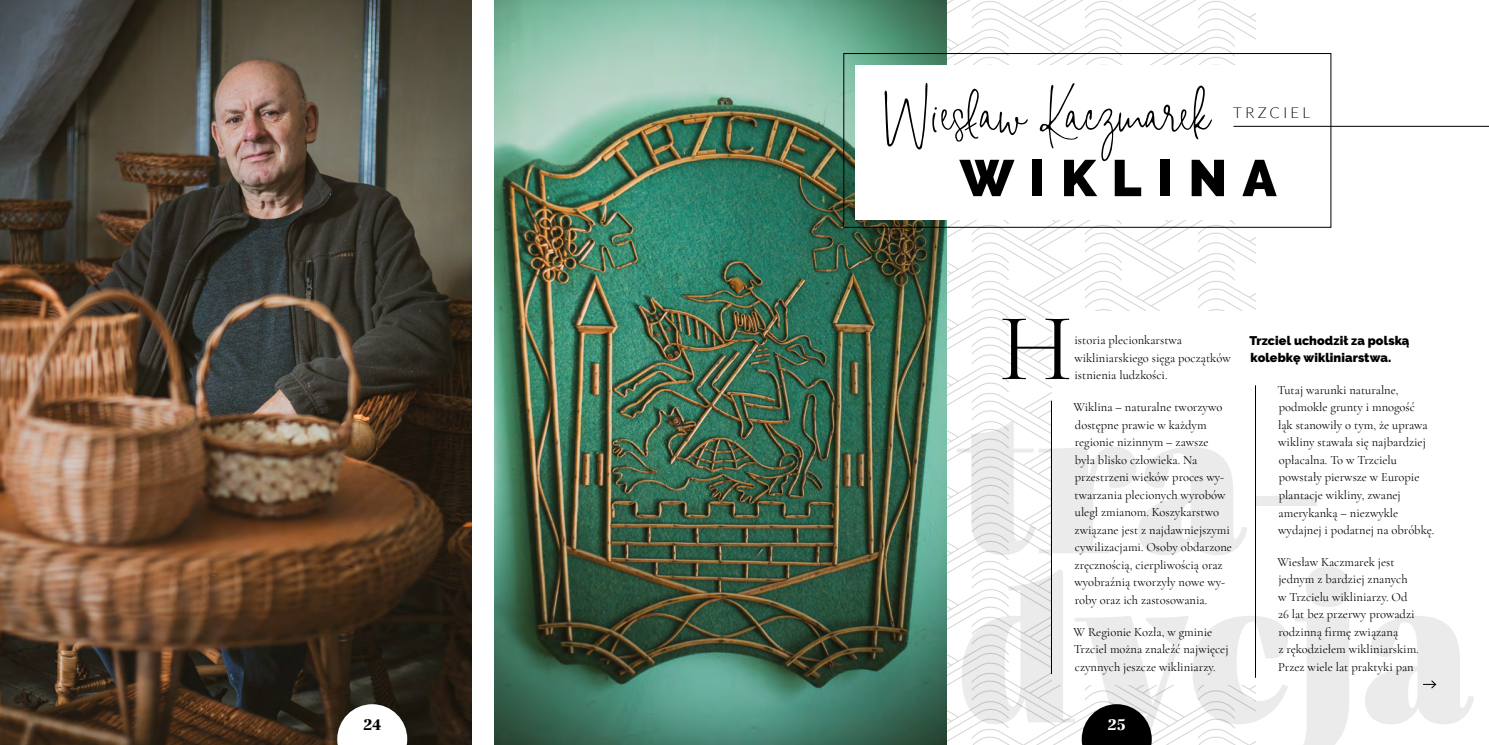
<style>
.page{position:relative;width:1489px;height:745px;background:#fff}
.page>*{position:absolute;margin:0;border:0;box-sizing:border-box;transform-origin:0 0}
.t1{font:900 193.62px/168.9px "Praho";color:#000}
.t2{font:96.5px "Cormorant Garamond";color:#000}
.t3{font:56.88px "Bright Side";color:#000}
.t4{font:900 51.12px "Raleway";letter-spacing:.3em;color:#000}
.t5{font:900 16.25px "Frank Ruhl Libre";color:#fff}
.t6{font:900 16.25px "Frank Ruhl Libre";color:#000}
.t7{font:300 15px "Lato";letter-spacing:.2em;color:#000}
.t8{font:12.5px/17.5px "Cormorant Garamond";color:#000}
.t9{font:900 12.5px/17.5px "Raleway";letter-spacing:.01em;color:#000}
</style>
<div class="page">
<svg style="left:946px;top:0;width:309px;height:744px"></svg>
<img style="left:0;top:0;width:471px;height:744px">
<img style="left:494px;top:0;width:452px;height:744px">
<div style="left:1051px;top:311px;width:221px;height:373px;background:#fff"></div>
<div style="left:855px;top:65px;width:461px;height:154px;background:#fff"></div>
<div style="left:843px;top:53px;width:488px;height:174px;border:1px solid #000"></div>
<hr style="left:1233px;top:126px;width:255px;height:1px;background:#000">
<hr style="left:1051px;top:400px;width:1px;height:273px;background:#000">
<hr style="left:1255px;top:385px;width:1px;height:292px;background:#000">
<svg style="left:1423px;top:680px;width:12px;height:8px"></svg>
<svg style="left:1081px;top:703px;width:70px;height:41px"></svg>
<svg style="left:337px;top:703px;width:70px;height:41px"></svg>
<h3 class="t6" style="left:363px;top:713px;width:20px">24</h3>
<h3 class="t3" style="left:885px;top:75px;width:326px">Wiesław Kaczmarek</h3>
<h3 class="t4" style="left:959px;top:148px;width:318px">WIKLINA</h3>
<p class="t7" style="left:1233px;top:104px;width:78px">TRZCIEL</p>
<h2 class="t2" style="left:999px;top:289px;width:75px">H</h2>
<p class="t9" style="left:1249px;top:331px;width:161px">Trzciel uchodził za polską kolebkę wikliniarstwa.</p>
<p class="t8" style="left:1277px;top:381px;width:158px">Tutaj warunki naturalne, podmokłe grunty i mnogość<br>łąk stanowiły o tym, że uprawa wikliny stawała się najbardziej opłacalna. To w Trzcielu powstały pierwsze w Europie plantacje wikliny, zwanej amerykanką – niezwykle wydajnej i podatnej na obróbkę.</p>
<p class="t8" style="left:1277px;top:552px;width:143px">Wiesław Kaczmarek jest jednym z bardziej znanych<br>w Trzcielu wikliniarzy. Od<br>26 lat bez przerwy prowadzi rodzinną firmę związaną<br>z rękodziełem wikliniarskim.<br>Przez wiele lat praktyki pan</p>
<p class="t8" style="left:1074px;top:331px;width:158px">istoria plecionkarstwa wikliniarskiego sięga początków istnienia ludzkości.</p>
<p class="t8" style="left:1073px;top:398px;width:160px">Wiklina – naturalne tworzywo dostępne prawie w każdym regionie nizinnym – zawsze<br>była blisko człowieka. Na przestrzeni wieków proces wy&shy;twarzania plecionych wyrobów uległ zmianom. Koszykarstwo związane jest z najdawniejszymi cywilizacjami. Osoby obdarzone zręcznością, cierpliwością oraz wyobraźnią tworzyły nowe wy&shy;roby oraz ich zastosowania.</p>
<p class="t8" style="left:1073px;top:622px;width:156px">W Regionie Kozła, w gminie<br>Trzciel można znaleźć najwięcej czynnych jeszcze wikliniarzy.</p>
<h1 class="t1" style="left:956px;top:393px;width:518px">tra&shy;dycja</h1>
<h3 class="t5" style="left:1107px;top:713px;width:20px">25</h3>
</div>
